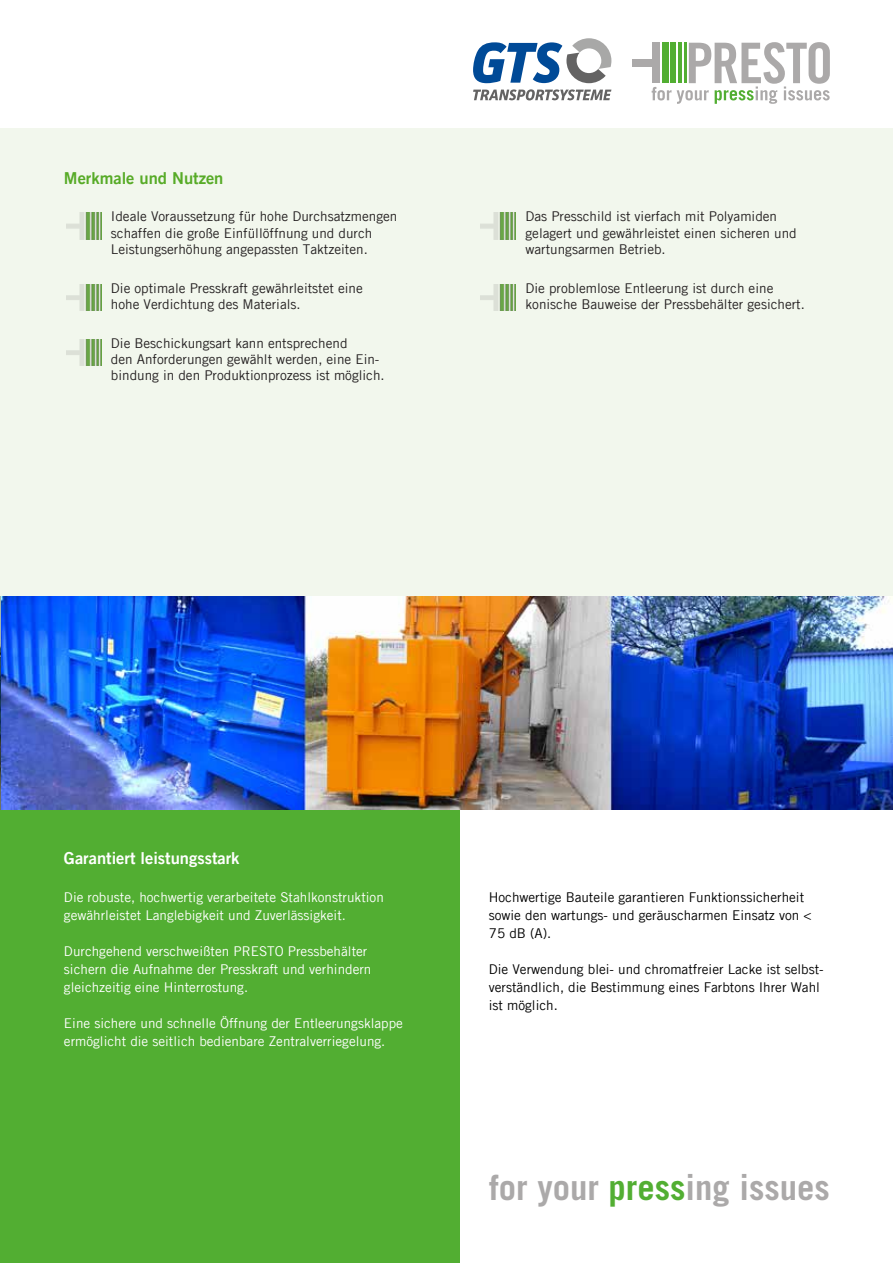
<style>
.page{position:relative;width:893px;height:1263px;background:#fff}
.page>*{position:absolute;margin:0;border:0;box-sizing:border-box;transform-origin:0 0}
.t1{font:700 34.65px "Trade Gothic";color:#aba9a9}
.t2{font:16.5px "Trade Gothic LT Com Bd 2";color:#fff}
.t3{font:16.5px "Trade Gothic LT Com Bd 2";color:#57ab27}
.t4{font:13.5px/16.2px "Trade Gothic LT Com";color:#231f20}
.t5{font:13.5px/18px "Trade Gothic LT Com";color:#fff}
.t6{font:13.5px/18px "Trade Gothic LT Com";color:#000}
.s1{color:#52ae32}
</style>
<div class="page">
<div style="left:1px;top:128px;width:891px;height:551px;background:#f2f7ed"></div>
<hr style="left:0;top:679px;width:1px;height:584px;background:#52ae32">
<div style="left:653px;top:43px;width:7px;height:40px;background:#aba9a9"></div>
<div style="left:632px;top:59px;width:25px;height:8px;background:#aba9a9"></div>
<div style="left:662px;top:43px;width:6px;height:40px;background:#52ae32"></div>
<div style="left:671px;top:43px;width:5px;height:40px;background:#52ae32"></div>
<svg style="left:652px;top:87px;width:19px;height:13px"></svg>
<svg style="left:677px;top:42px;width:153px;height:62px"></svg>
<div style="left:1px;top:679px;width:459px;height:584px;background:#52ae32"></div>
<img style="left:66px;top:213px;width:35px;height:26px">
<img style="left:66px;top:284px;width:35px;height:26px">
<img style="left:66px;top:339px;width:35px;height:26px">
<img style="left:481px;top:213px;width:35px;height:26px">
<img style="left:481px;top:284px;width:35px;height:26px">
<img style="left:0;top:596px;width:892px;height:213px">
<svg style="left:473px;top:38px;width:138px;height:45px"></svg>
<svg style="left:473px;top:89px;width:138px;height:11px"></svg>
<p class="t3" style="left:64px;top:168px;width:161px">Merkmale und Nutzen</p>
<p class="t4" style="left:111px;top:208px;width:288px">Ideale Voraussetzung für hohe Durchsatzmengen schaffen die große Einfüllöffnung und durch<br>Leistungserhöhung angepassten Taktzeiten.</p>
<p class="t4" style="left:111px;top:280px;width:253px">Die optimale Presskraft gewährleitstet eine hohe Verdichtung des Materials.</p>
<p class="t4" style="left:111px;top:335px;width:275px">Die Beschickungsart kann entsprechend<br>den Anforderungen gewählt werden, eine Ein&shy;bindung in den Produktionprozess ist möglich.</p>
<p class="t4" style="left:525px;top:208px;width:273px">Das Presschild ist vierfach mit Polyamiden gelagert und gewährleistet einen sicheren und wartungsarmen Betrieb.</p>
<p class="t4" style="left:525px;top:280px;width:281px">Die problemlose Entleerung ist durch eine konische Bauweise der Pressbehälter gesichert.</p>
<p class="t2" style="left:64px;top:848px;width:177px">Garantiert leistungsstark</p>
<p class="t5" style="left:64px;top:888px;width:321px">Die robuste, hochwertig verarbeitete Stahlkonstruktion gewährleistet Langlebigkeit und Zuverlässigkeit.</p>
<p class="t5" style="left:64px;top:942px;width:309px">Durchgehend verschweißten PRESTO Pressbehälter sichern die Aufnahme der Presskraft und verhindern gleichzeitig eine Hinterrostung.</p>
<p class="t5" style="left:64px;top:1014px;width:341px">Eine sichere und schnelle Öffnung der Entleerungsklappe ermöglicht die seitlich bedienbare Zentralverriegelung.</p>
<p class="t6" style="left:489px;top:888px;width:324px">Hochwertige Bauteile garantieren Funktionssicherheit sowie den wartungs- und geräuscharmen Einsatz von &lt;<br>75 dB (A).</p>
<p class="t6" style="left:489px;top:960px;width:336px">Die Verwendung blei- und chromatfreier Lacke ist selbst&shy;verständlich, die Bestimmung eines Farbtons Ihrer Wahl ist möglich.</p>
<h1 class="t1" style="left:489px;top:1166px;width:342px">for your <span class="s1">press</span>ing issues</h1>
</div>
